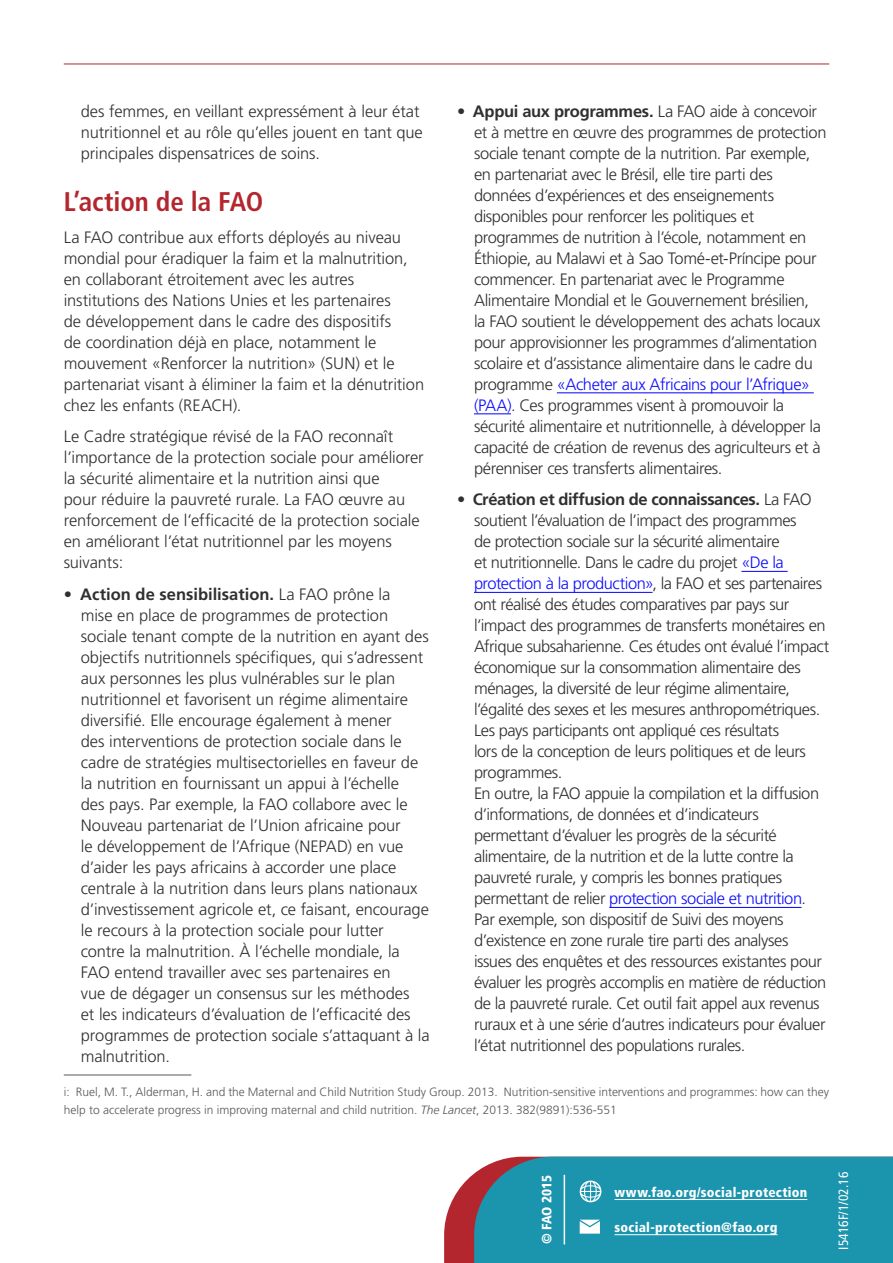
<style>
.page{position:relative;width:893px;height:1263px;background:#fff}
.page>*{position:absolute;margin:0;border:0;box-sizing:border-box;transform-origin:0 0}
.Heading_2{font:700 condensed 27px "Frutiger LT Std";letter-spacing:-.005em;color:#b3262d}
.Main_text{font:300 16.5px/21px "Frutiger LT Std";letter-spacing:-.02em;color:#312f30}
.t1{font:900 condensed 13.5px "Frutiger LT Std";letter-spacing:.015em;color:#fff}
.t2{font:condensed 13.5px "Frutiger LT Std";color:#fff}
.References{font:300 12px/18px "Frutiger LT Std";color:#57585a}
.s1{font-weight:700}
.s2{color:#0d0dff}
.s3{font-style:italic}
</style>
<div class="page">
<svg style="left:444px;top:1173px;width:30px;height:90px;fill:#b3262d"></svg>
<div style="left:474px;top:1157px;width:419px;height:106px;background:#1b94ae"></div>
<hr style="left:564px;top:1175px;width:1px;height:69px;background:#fff">
<hr style="left:614px;top:1234px;width:163px;height:1px;background:#fff">
<hr style="left:614px;top:1199px;width:193px;height:1px;background:#fff">
<hr style="left:64px;top:64px;width:765px;height:1px;background:#b3262d">
<hr style="left:557px;top:392px;width:257px;height:1px;background:#00f">
<hr style="left:474px;top:413px;width:37px;height:1px;background:#00f">
<hr style="left:741px;top:571px;width:47px;height:1px;background:#00f">
<hr style="left:474px;top:592px;width:178px;height:1px;background:#00f">
<hr style="left:609px;top:907px;width:192px;height:1px;background:#00f">
<hr style="left:64px;top:1075px;width:127px;height:1px;background:#57585a">
<p class="Main_text" style="left:81px;top:101px;width:344px">des femmes, en veillant expressément à leur état nutritionnel et au rôle qu’elles jouent en tant que principales dispensatrices de soins.</p>
<p class="Heading_2" style="left:64px;top:186px;width:201px">L’action de la FAO</p>
<p class="Main_text" style="left:64px;top:227px;width:362px">La FAO contribue aux efforts déployés au niveau mondial pour éradiquer la faim et la malnutrition, en collaborant étroitement avec les autres institutions des Nations Unies et les partenaires<br>de développement dans le cadre des dispositifs<br>de coordination déjà en place, notamment le mouvement «Renforcer la nutrition» (SUN) et le partenariat visant à éliminer la faim et la dénutrition chez les enfants (REACH).</p>
<p class="Main_text" style="left:64px;top:426px;width:361px">Le Cadre stratégique révisé de la FAO reconnaît l’importance de la protection sociale pour améliorer la sécurité alimentaire et la nutrition ainsi que<br>pour réduire la pauvreté rurale. La FAO œuvre au renforcement de l’efficacité de la protection sociale en améliorant l’état nutritionnel par les moyens suivants:</p>
<p class="Main_text" style="left:81px;top:584px;width:350px;text-indent:-17px"><span class="s1">• Action de sensibilisation.</span> La FAO prône la<br>mise en place de programmes de protection sociale tenant compte de la nutrition en ayant des objectifs nutritionnels spécifiques, qui s’adressent aux personnes les plus vulnérables sur le plan nutritionnel et favorisent un régime alimentaire diversifié. Elle encourage également à mener<br>des interventions de protection sociale dans le cadre de stratégies multisectorielles en faveur de la nutrition en fournissant un appui à l’échelle<br>des pays. Par exemple, la FAO collabore avec le Nouveau partenariat de l’Union africaine pour<br>le développement de l’Afrique (NEPAD) en vue d’aider les pays africains à accorder une place centrale à la nutrition dans leurs plans nationaux d’investissement agricole et, ce faisant, encourage le recours à la protection sociale pour lutter contre la malnutrition. À l’échelle mondiale, la FAO entend travailler avec ses partenaires en<br>vue de dégager un consensus sur les méthodes<br>et les indicateurs d’évaluation de l’efficacité des programmes de protection sociale s’attaquant à la malnutrition.</p>
<p class="Main_text" style="left:474px;top:101px;width:354px;text-indent:-17px"><span class="s1">• Appui aux programmes.</span> La FAO aide à concevoir et à mettre en œuvre des programmes de protection sociale tenant compte de la nutrition. Par exemple, en partenariat avec le Brésil, elle tire parti des données d’expériences et des enseignements disponibles pour renforcer les politiques et programmes de nutrition à l’école, notamment en Éthiopie, au Malawi et à Sao Tomé-et-Príncipe pour commencer. En partenariat avec le Programme Alimentaire Mondial et le Gouvernement brésilien,<br>la FAO soutient le développement des achats locaux pour approvisionner les programmes d’alimentation scolaire et d’assistance alimentaire dans le cadre du programme <span class="s2">«Acheter aux Africains pour l’Afrique» (PAA)</span>. Ces programmes visent à promouvoir la sécurité alimentaire et nutritionnelle, à développer la capacité de création de revenus des agriculteurs et à pérenniser ces transferts alimentaires.</p>
<p class="Main_text" style="left:474px;top:489px;width:357px;text-indent:-17px"><span class="s1">• Création et diffusion de connaissances.</span> La FAO soutient l’évaluation de l’impact des programmes<br>de protection sociale sur la sécurité alimentaire<br>et nutritionnelle. Dans le cadre du projet <span class="s2">«De la protection à la production»</span>, la FAO et ses partenaires ont réalisé des études comparatives par pays sur l’impact des programmes de transferts monétaires en Afrique subsaharienne. Ces études ont évalué l’impact économique sur la consommation alimentaire des ménages, la diversité de leur régime alimentaire, l’égalité des sexes et les mesures anthropométriques.<br>Les pays participants ont appliqué ces résultats<br>lors de la conception de leurs politiques et de leurs programmes.<br>En outre, la FAO appuie la compilation et la diffusion d’informations, de données et d’indicateurs permettant d’évaluer les progrès de la sécurité alimentaire, de la nutrition et de la lutte contre la pauvreté rurale, y compris les bonnes pratiques permettant de relier <span class="s2">protection sociale et nutrition</span>.<br>Par exemple, son dispositif de Suivi des moyens d’existence en zone rurale tire parti des analyses issues des enquêtes et des ressources existantes pour évaluer les progrès accomplis en matière de réduction de la pauvreté rurale. Cet outil fait appel aux revenus ruraux et à une série d’autres indicateurs pour évaluer l’état nutritionnel des populations rurales.</p>
<p class="References" style="left:64px;top:1083px;width:767px">i: Ruel, M. T., Alderman, H. and the Maternal and Child Nutrition Study Group. 2013. Nutrition-sensitive interventions and programmes: how can they help to accelerate progress in improving maternal and child nutrition. <span class="s3">The Lancet</span>, 2013. 382(9891):536-551</p>
<p class="t1" style="left:539px;top:1244px;width:71px;rotate:-90deg">© FAO 2015</p>
<p class="t1" style="left:614px;top:1184px;width:194px">www.fao.org/social-protection</p>
<p class="t1" style="left:614px;top:1219px;width:164px">social-protection@fao.org</p>
<p class="t2" style="left:835px;top:1249px;width:79px;rotate:-90deg">I5416F/1/02.16</p>
</div>
